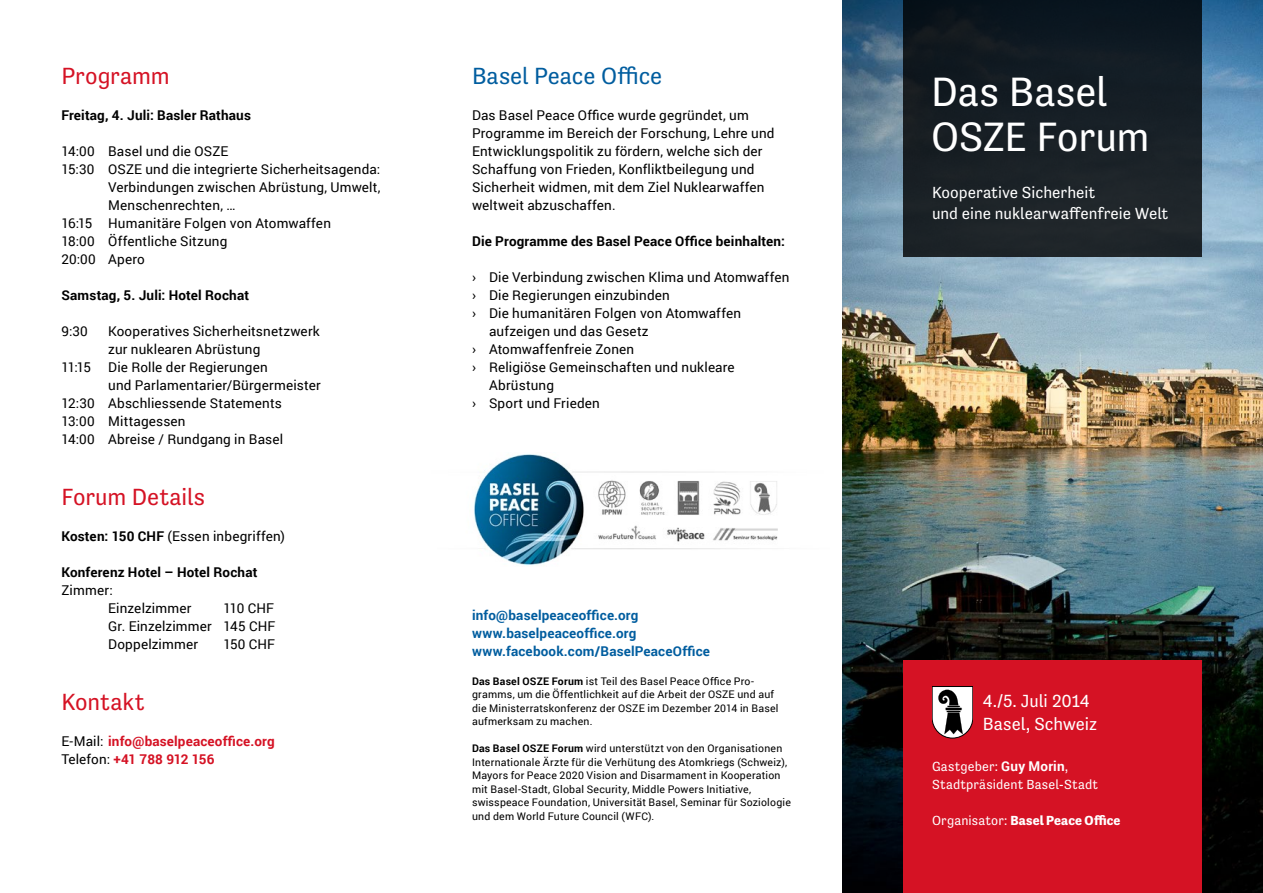
<style>
.page{position:relative;width:1263px;height:893px;background:#fff}
.page>*{position:absolute;margin:0;border:0;box-sizing:border-box;transform-origin:0 0}
.t1{font:42px/45px "Tenso";letter-spacing:-.01em;color:#fff}
.Heading{font:24px "Tenso";letter-spacing:-.005em;color:#d51224}
.Heading-2{font:24px "Tenso";letter-spacing:-.005em;color:#005d9f}
.t2{font:18px "Tenso";letter-spacing:-.005em;color:#fff}
.t3{font:16.5px/21px "Tenso";color:#fff}
.t4{font:13.5px/18px "Roboto";letter-spacing:.015em;color:#000}
.t5{font:700 13.5px "Roboto";letter-spacing:.01em;color:#000}
.t6{font:700 13.5px "Roboto";letter-spacing:.01em;color:#005d9f}
.t7{font:13.5px/18px "Tenso";letter-spacing:.01em;color:#fff}
.t8{font:700 13.5px "Roboto";letter-spacing:.01em;color:#d51224}
.t9{font:700 13.5px "Tenso";letter-spacing:.01em;color:#fff}
.t10{font:700 13.5px "Roboto";letter-spacing:-.02em;color:#d51224}
.t11{font:10.5px/13.5px "Roboto";letter-spacing:.02em;color:#000}
.s1{font-weight:700}
.s2{font-weight:400;color:#000}
.s3{font-family:"Roboto";font-weight:700}
.s4{font-weight:400}
</style>
<div class="page">
<img style="left:474px;top:454px;width:304px;height:112px">
<img style="left:842px;top:0;width:421px;height:893px">
<div style="left:903px;top:0;width:298px;height:257px;background:linear-gradient(to bottom,#0b161e,#22272b)"></div>
<div style="left:903px;top:660px;width:298px;height:233px;background:#d51224"></div>
<svg style="left:932px;top:686px;width:41px;height:52px;background:#a69899"></svg>
<p class="Heading" style="left:61px;top:62px;width:110px">Programm</p>
<p class="t5" style="left:61px;top:106px;width:191px">Freitag, 4. Juli: Basler Rathaus</p>
<p class="t4" style="left:61px;top:142px;width:168px">14:00 Basel und die OSZE</p>
<p class="t4" style="left:108px;top:160px;width:274px;text-align:justify;text-indent:-47px">15:30 OSZE und die integrierte Sicherheitsagenda:<br>Verbindungen zwischen Abrüstung, Umwelt, Menschenrechten, …</p>
<p class="t4" style="left:61px;top:214px;width:271px">16:15 Humanitäre Folgen von Atomwaffen</p>
<p class="t4" style="left:61px;top:232px;width:167px">18:00 Öffentliche Sitzung</p>
<p class="t4" style="left:61px;top:250px;width:85px">20:00 Apero</p>
<p class="t5" style="left:61px;top:286px;width:189px">Samstag, 5. Juli: Hotel Rochat</p>
<p class="t4" style="left:61px;top:322px;width:28px">9:30</p>
<p class="t4" style="left:108px;top:322px;width:213px">Kooperatives Sicherheitsnetzwerk zur nuklearen Abrüstung</p>
<p class="t4" style="left:61px;top:358px;width:31px">11:15</p>
<p class="t4" style="left:108px;top:358px;width:214px">Die Rolle der Regierungen<br>und Parlamentarier/Bürgermeister</p>
<p class="t4" style="left:61px;top:394px;width:222px">12:30 Abschliessende Statements</p>
<p class="t4" style="left:61px;top:412px;width:126px">13:00 Mittagessen</p>
<p class="t4" style="left:61px;top:430px;width:223px">14:00 Abreise / Rundgang in Basel</p>
<p class="Heading" style="left:61px;top:483px;width:145px">Forum Details</p>
<p class="t4" style="left:61px;top:527px;width:225px"><span class="s1">Kosten: 150 CHF</span> (Essen inbegriffen)</p>
<p class="t5" style="left:61px;top:563px;width:198px">Konferenz Hotel – Hotel Rochat</p>
<p class="t4" style="left:61px;top:581px;width:53px">Zimmer:</p>
<p class="t4" style="left:108px;top:599px;width:85px">Einzelzimmer</p>
<p class="t4" style="left:223px;top:599px;width:52px">110 CHF</p>
<p class="t4" style="left:108px;top:617px;width:169px">Gr. Einzelzimmer 145 CHF</p>
<p class="t4" style="left:108px;top:635px;width:91px">Doppelzimmer</p>
<p class="t4" style="left:223px;top:635px;width:53px">150 CHF</p>
<p class="Heading" style="left:61px;top:688px;width:85px">Kontakt</p>
<p class="t8" style="left:61px;top:732px;width:215px"><span class="s2">E-Mail:</span> info@baselpeaceoffice.org</p>
<p class="t10" style="left:61px;top:750px;width:155px"><span class="s2">Telefon:</span> +41 788 912 156</p>
<p class="Heading-2" style="left:472px;top:62px;width:192px">Basel Peace Office</p>
<p class="t4" style="left:472px;top:106px;width:304px">Das Basel Peace Office wurde gegründet, um Programme im Bereich der Forschung, Lehre und Entwicklungspolitik zu fördern, welche sich der Schaffung von Frieden, Konfliktbeilegung und Sicherheit widmen, mit dem Ziel Nuklearwaffen weltweit abzuschaffen.</p>
<p class="t5" style="left:472px;top:232px;width:314px">Die Programme des Basel Peace Office beinhalten:</p>
<p class="t4" style="left:472px;top:268px;width:319px">› Die Verbindung zwischen Klima und Atomwaffen</p>
<p class="t4" style="left:472px;top:286px;width:199px">› Die Regierungen einzubinden</p>
<p class="t4" style="left:489px;top:304px;width:254px;text-indent:-17px">› Die humanitären Folgen von Atomwaffen aufzeigen und das Gesetz</p>
<p class="t4" style="left:472px;top:340px;width:164px">› Atomwaffenfreie Zonen</p>
<p class="t4" style="left:489px;top:358px;width:247px;text-indent:-17px">› Religiöse Gemeinschaften und nukleare<br>Abrüstung</p>
<p class="t4" style="left:472px;top:394px;width:129px">› Sport und Frieden</p>
<p class="t6" style="left:472px;top:606px;width:168px">info@baselpeaceoffice.org</p>
<p class="t6" style="left:472px;top:624px;width:166px">www.baselpeaceoffice.org</p>
<p class="t6" style="left:472px;top:642px;width:239px">www.facebook.com/BaselPeaceOffice</p>
<p class="t11" style="left:472px;top:674px;width:308px"><span class="s1">Das Basel OSZE Forum</span> ist Teil des Basel Peace Office Pro&shy;gramms, um die Öffentlichkeit auf die Arbeit der OSZE und auf die Ministerratskonferenz der OSZE im Dezember 2014 in Basel aufmerksam zu machen.</p>
<p class="t11" style="left:472px;top:741px;width:320px"><span class="s1">Das Basel OSZE Forum</span> wird unterstützt von den Organisationen Internationale Ärzte für die Verhütung des Atomkriegs (Schweiz), Mayors for Peace 2020 Vision and Disarmament in Kooperation mit Basel-Stadt, Global Security, Middle Powers Initiative, swisspeace Foundation, Universität Basel, Seminar für Soziologie und dem World Future Council (WFC).</p>
<p class="t1" style="left:931px;top:69px;width:220px">Das Basel<br>OSZE Forum</p>
<p class="t3" style="left:932px;top:182px;width:238px">Kooperative Sicherheit<br>und eine nuklearwaffenfreie Welt</p>
<p class="t2" style="left:983px;top:691px;width:108px">4./5. Juli 2014</p>
<p class="t2" style="left:983px;top:713px;width:116px">Basel, Schweiz</p>
<p class="t7" style="left:932px;top:757px;width:168px">Gastgeber: <span class="s3">Guy Morin</span>,<br>Stadtpräsident Basel-Stadt</p>
<p class="t9" style="left:932px;top:813px;width:190px"><span class="s4">Organisator:</span> Basel Peace Office</p>
</div>
